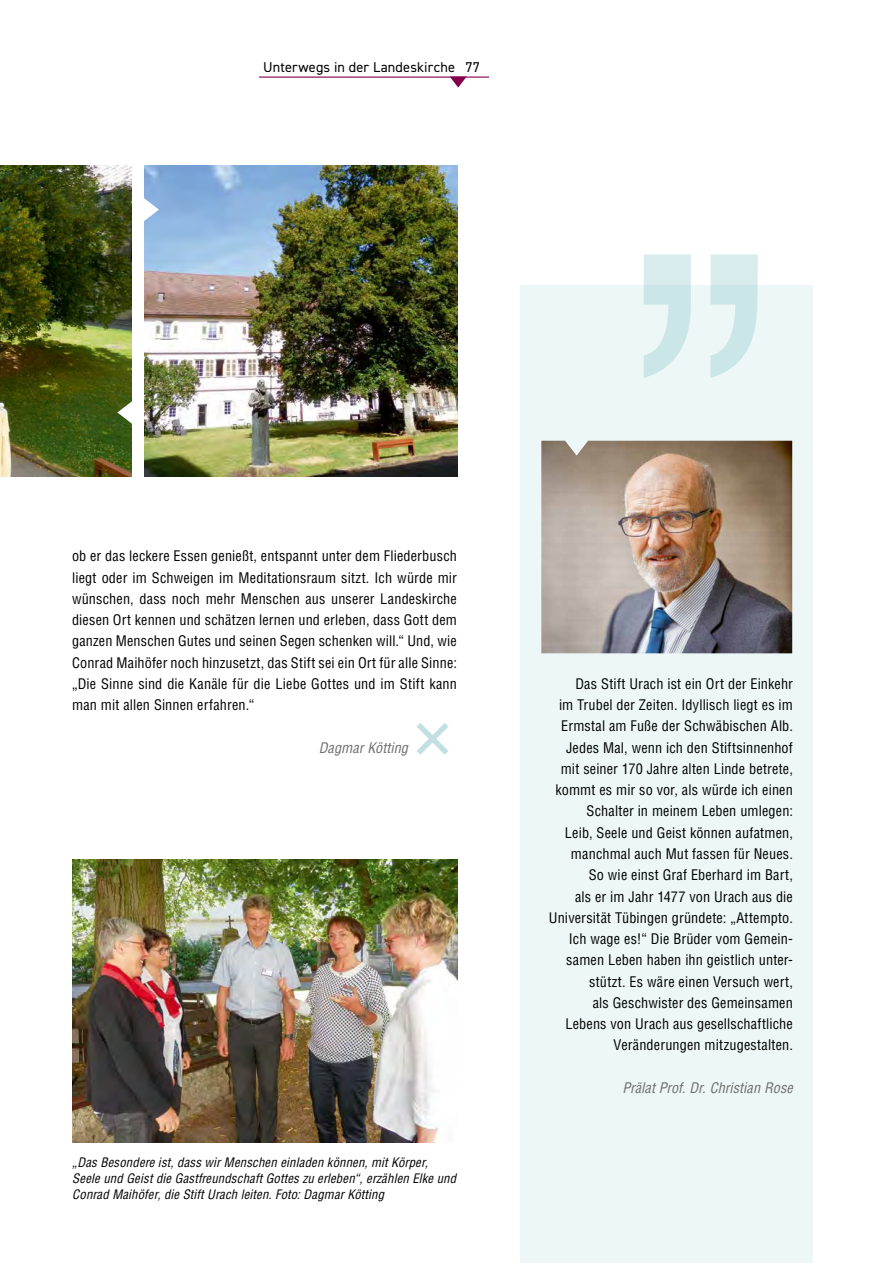
<style>
.page{position:relative;width:893px;height:1263px;background:#fff}
.page>*{position:absolute;margin:0;border:0;box-sizing:border-box;transform-origin:0 0}
.t1{font:condensed 14.25px/21.3px "Helvetica LT Std";letter-spacing:.01em;color:#000;text-align:justify}
.t2{font:italic condensed 14.25px "Helvetica LT Std";letter-spacing:.005em;color:#6e6e6e}
.t3{font:14.25px "DIN2014";letter-spacing:.015em;color:#000}
.t4{font:italic condensed 12.75px/15.8px "Helvetica LT Std";letter-spacing:.01em;color:#000}
</style>
<div class="page">
<svg style="left:451px;top:78px;width:15px;height:10px"></svg>
<hr style="left:259px;top:77px;width:230px;height:1px;background:#84004b">
<svg style="left:417px;top:723px;width:31px;height:32px"></svg>
<img style="left:0;top:166px;width:132px;height:310px">
<img style="left:144px;top:166px;width:313px;height:310px">
<svg style="left:144px;top:198px;width:15px;height:23px"></svg>
<svg style="left:117px;top:401px;width:15px;height:23px"></svg>
<div style="left:521px;top:285px;width:292px;height:978px;background:#eaf6f6"></div>
<img style="left:541px;top:441px;width:251px;height:212px">
<svg style="left:710px;top:254px;width:48px;height:124px"></svg>
<svg style="left:644px;top:254px;width:47px;height:124px"></svg>
<img style="left:72px;top:859px;width:385px;height:283px">
<p class="t3" style="left:263px;top:58px;width:218px">Unterwegs in der Landeskirche 77</p>
<p class="t1" style="left:72px;top:545px;width:386px">ob er das leckere Essen genießt, entspannt unter dem Fliederbusch liegt oder im Schweigen im Meditationsraum sitzt. Ich würde mir wünschen, dass noch mehr Menschen aus unserer Landeskirche diesen Ort kennen und schätzen lernen und erleben, dass Gott dem ganzen Menschen Gutes und seinen Segen schenken will.“ Und, wie Conrad Maihöfer noch hinzusetzt, das Stift sei ein Ort für alle Sinne: „Die Sinne sind die Kanäle für die Liebe Gottes und im Stift kann man mit allen Sinnen erfahren.“</p>
<p class="t2" style="left:319px;top:738px;width:91px">Dagmar Kötting</p>
<p class="t4" style="left:72px;top:1155px;width:385px">„Das Besondere ist, dass wir Menschen einladen können, mit Körper,<br>Seele und Geist die Gastfreundschaft Gottes zu erleben“, erzählen Elke und<br>Conrad Maihöfer, die Stift Urach leiten. Foto: Dagmar Kötting</p>
<p class="t1" style="left:549px;top:673px;width:245px;text-align:right">Das Stift Urach ist ein Ort der Einkehr<br>im Trubel der Zeiten. Idyllisch liegt es im Ermstal am Fuße der Schwäbischen Alb.<br>Jedes Mal, wenn ich den Stiftsinnenhof mit seiner 170 Jahre alten Linde betrete, kommt es mir so vor, als würde ich einen Schalter in meinem Leben umlegen:<br>Leib, Seele und Geist können aufatmen, manchmal auch Mut fassen für Neues.<br>So wie einst Graf Eberhard im Bart,<br>als er im Jahr 1477 von Urach aus die Universität Tübingen gründete: „Attempto.<br>Ich wage es!“ Die Brüder vom Gemein&shy;samen Leben haben ihn geistlich unter&shy;stützt. Es wäre einen Versuch wert,<br>als Geschwister des Gemeinsamen Lebens von Urach aus gesellschaftliche Veränderungen mitzugestalten.</p>
<p class="t2" style="left:623px;top:1079px;width:172px">Prälat Prof. Dr. Christian Rose</p>
</div>
